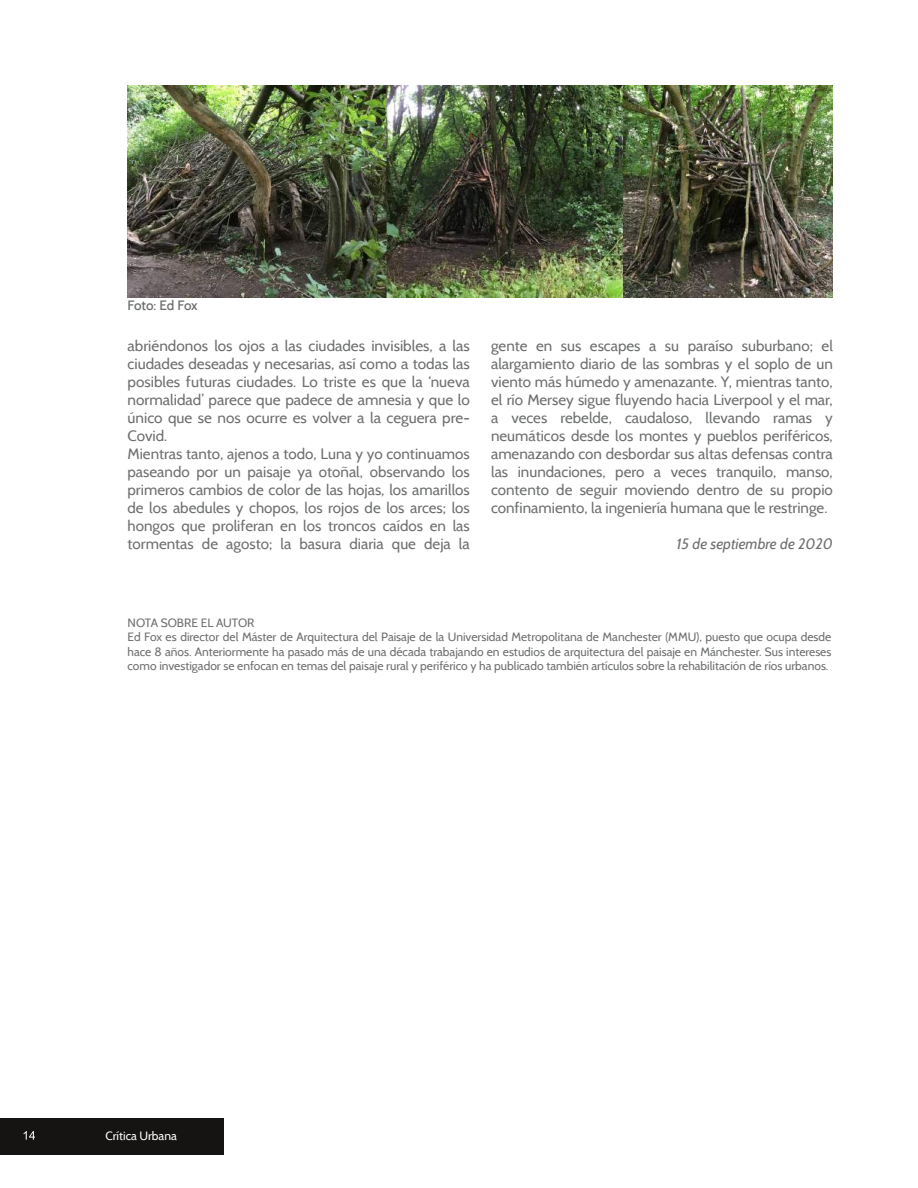
<style>
.page{position:relative;width:918px;height:1188px;background:#fff}
.page>*{position:absolute;margin:0;border:0;box-sizing:border-box;transform-origin:0 0}
.t1{font:15px/18px "Cabin";color:#6d6e6f}
.t2{font:italic 15px "Cabin";color:#6d6e6f}
.t3{font:500 13.5px "Cabin";letter-spacing:-.015em;color:#6d6e6f}
.t4{font:12px/14.4px "Cabin";color:#6d6e6f}
.t5{font:12px "Cabin";color:#fff}
</style>
<div class="page">
<div style="left:0;top:1118px;width:213px;height:36px;background:#161413"></div>
<div style="left:58px;top:1118px;width:166px;height:36px;background:#161413"></div>
<svg style="left:24px;top:1131px;width:11px;height:9px"></svg>
<img style="left:128px;top:85px;width:705px;height:212px">
<p class="t3" style="left:128px;top:297px;width:72px">Foto: Ed Fox</p>
<p class="t1" style="left:128px;top:337px;width:344px">abriéndonos los ojos a las ciudades invisibles, a las ciudades deseadas y necesarias, así como a todas las posibles futuras ciudades. Lo triste es que la ‘nueva normalidad’ parece que padece de amnesia y que lo único que se nos ocurre es volver a la ceguera pre-Covid.<br>Mientras tanto, ajenos a todo, Luna y yo continuamos paseando por un paisaje ya otoñal, observando los primeros cambios de color de las hojas, los amarillos de los abedules y chopos, los rojos de los arces; los hongos que proliferan en los troncos caídos en las tormentas de agosto; la basura diaria que deja la</p>
<p class="t1" style="left:491px;top:337px;width:343px;text-align:justify">gente en sus escapes a su paraíso suburbano; el alargamiento diario de las sombras y el soplo de un viento más húmedo y amenazante. Y, mientras tanto, el río Mersey sigue fluyendo hacia Liverpool y el mar, a veces rebelde, caudaloso, llevando ramas y neumáticos desde los montes y pueblos periféricos, amenazando con desbordar sus altas defensas contra las inundaciones, pero a veces tranquilo, manso, contento de seguir moviendo dentro de su propio confinamiento, la ingeniería humana que le restringe.</p>
<p class="t2" style="left:676px;top:535px;width:158px">15 de septiembre de 2020</p>
<p class="t4" style="left:128px;top:615px;width:705px">NOTA SOBRE EL AUTOR<br>Ed Fox es director del Máster de Arquitectura del Paisaje de la Universidad Metropolitana de Manchester (MMU), puesto que ocupa desde hace 8 años. Anteriormente ha pasado más de una década trabajando en estudios de arquitectura del paisaje en Mánchester. Sus intereses como investigador se enfocan en temas del paisaje rural y periférico y ha publicado también artículos sobre la rehabilitación de ríos urbanos.</p>
<p class="t5" style="left:105px;top:1128px;width:73px">Crítica Urbana</p>
</div>
